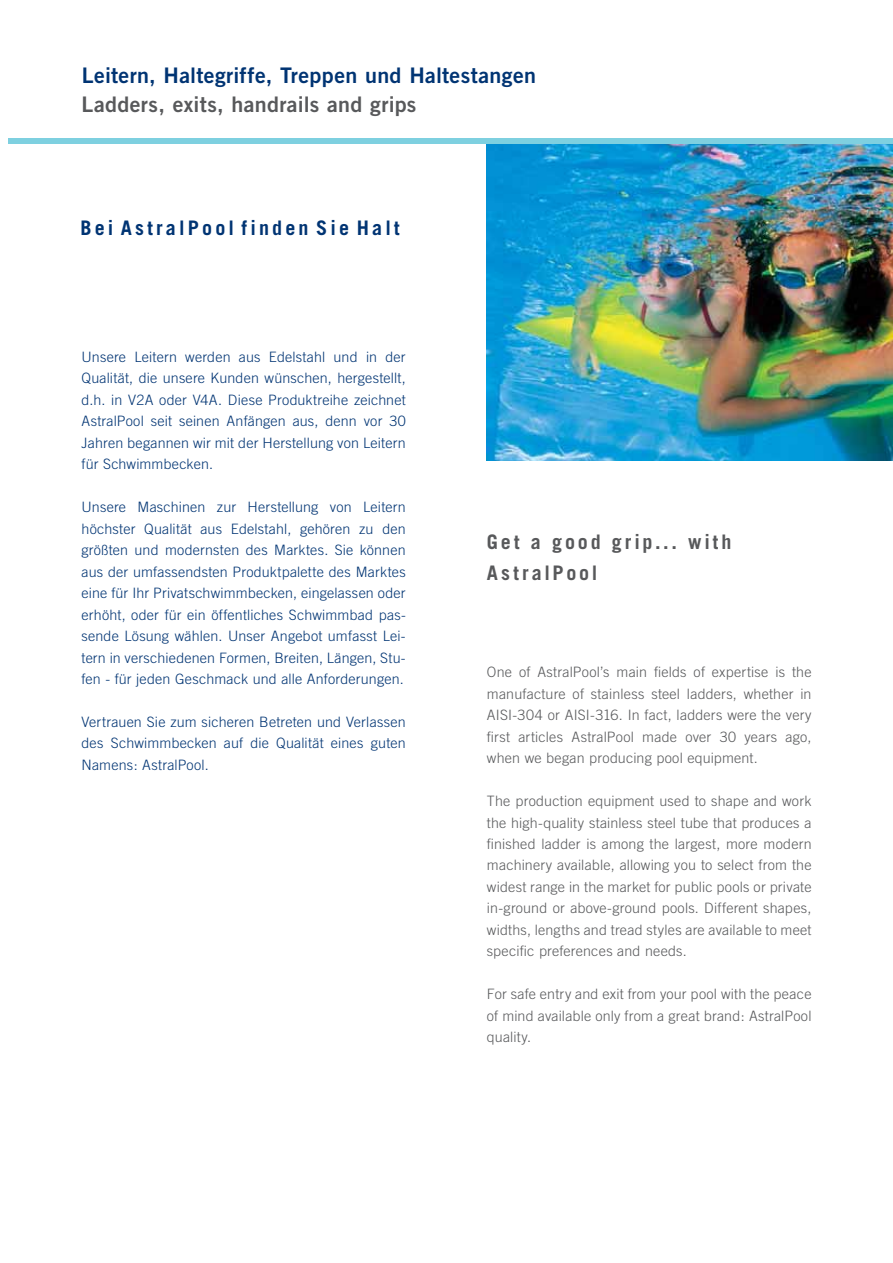
<style>
.page{position:relative;width:893px;height:1263px;background:#fff}
.page>*{position:absolute;margin:0;border:0;box-sizing:border-box;transform-origin:0 0}
.t1{font:21.45px "Trade Gothic Bold Two";letter-spacing:.015em;color:#003473}
.t2{font:21.45px "Trade Gothic Bold Two";letter-spacing:.015em;color:#58595b}
.t3{font:700 20.1px/31.5px "Trade Gothic";letter-spacing:.14em;color:#58595b}
.t4{font:700 20.1px "Trade Gothic";color:#003473}
.t5{font:300 14.25px/21.5px "Trade Gothic";letter-spacing:.01em;color:#003473;text-align:justify}
.t6{font:300 14.25px/21.5px "Trade Gothic";letter-spacing:.015em;color:#58595b;text-align:justify}
</style>
<div class="page">
<div style="left:8px;top:138px;width:885px;height:6px;background:#7ed0e0"></div>
<img style="left:487px;top:144px;width:406px;height:316px">
<h1 class="t1" style="left:82px;top:67px;width:456px">Leitern, Haltegriffe, Treppen und Haltestangen</h1>
<h1 class="t2" style="left:82px;top:97px;width:336px">Ladders, exits, handrails and grips</h1>
<h2 class="t4" style="left:80px;top:220px;width:321px">B e i A s t r a l P o o l f i n d e n S i e H a l t</h2>
<p class="t5" style="left:82px;top:347px;width:326px">Unsere Leitern werden aus Edelstahl und in der Qualität, die unsere Kunden wünschen, hergestellt, d.h. in V2A oder V4A. Diese Produktreihe zeichnet AstralPool seit seinen Anfängen aus, denn vor 30<br>Jahren begannen wir mit der Herstellung von Leitern für Schwimmbecken.</p>
<p class="t5" style="left:82px;top:498px;width:326px">Unsere Maschinen zur Herstellung von Leitern höchster Qualität aus Edelstahl, gehören zu den größten und modernsten des Marktes. Sie können aus der umfassendsten Produktpalette des Marktes eine für Ihr Privatschwimmbecken, eingelassen oder erhöht, oder für ein öffentliches Schwimmbad pas&shy;sende Lösung wählen. Unser Angebot umfasst Lei&shy;tern in verschiedenen Formen, Breiten, Längen, Stu&shy;fen - für jeden Geschmack und alle Anforderungen.</p>
<p class="t5" style="left:82px;top:712px;width:326px">Vertrauen Sie zum sicheren Betreten und Verlassen des Schwimmbecken auf die Qualität eines guten Namens: AstralPool.</p>
<h2 class="t3" style="left:487px;top:527px;width:246px">Get a good grip... with<br>AstralPool</h2>
<p class="t6" style="left:487px;top:663px;width:326px">One of AstralPool’s main fields of expertise is the manufacture of stainless steel ladders, whether in AISI-304 or AISI-316. In fact, ladders were the very first articles AstralPool made over 30 years ago, when we began producing pool equipment.</p>
<p class="t6" style="left:487px;top:792px;width:326px">The production equipment used to shape and work the high-quality stainless steel tube that produces a finished ladder is among the largest, more modern machinery available, allowing you to select from the widest range in the market for public pools or private in-ground or above-ground pools. Different shapes, widths, lengths and tread styles are available to meet specific preferences and needs.</p>
<p class="t6" style="left:487px;top:985px;width:326px">For safe entry and exit from your pool with the peace of mind available only from a great brand: AstralPool quality.</p>
</div>
